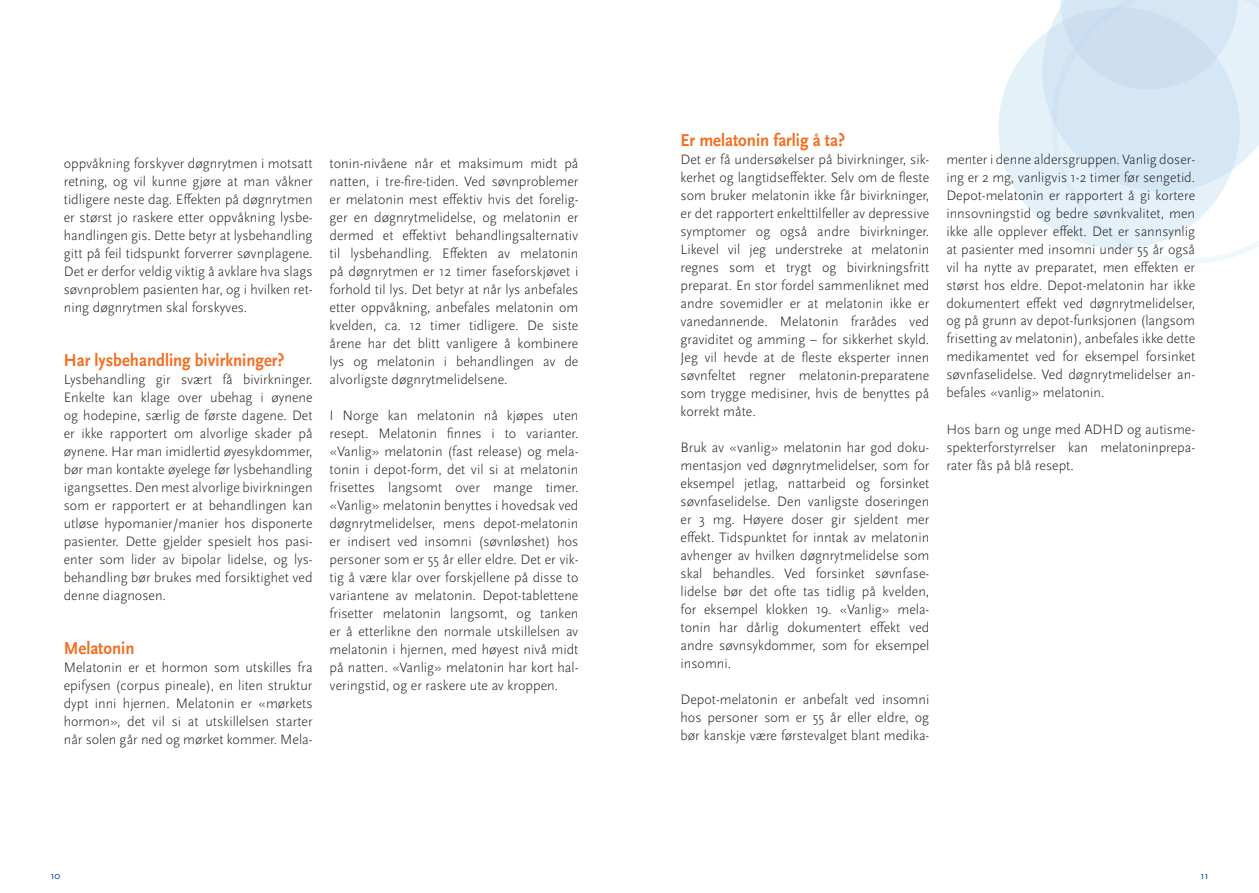
<style>
.page{position:relative;width:1259px;height:893px;background:#fff}
.page>*{position:absolute;margin:0;border:0;box-sizing:border-box;transform-origin:0 0}
.t1{font:700 18px "Scala Sans Pro";color:#f36e21;scale:.93 1}
.t2{font:300 14.25px/18px "Scala Sans Pro";color:#231f20;text-align:justify}
.t3{font:10.5px "Scala Sans Pro";color:#01468c}
</style>
<div class="page">
<div style="left:998px;top:8px;width:241px;height:241px;background:#e4f1f9;border-radius:50%"></div>
<svg style="left:1042px;top:27px;width:9px;height:88px"></svg>
<svg style="left:1051px;top:0;width:208px;height:264px"></svg>
<p class="t2" style="left:64px;top:154px;width:250px">oppvåkning forskyver døgnrytmen i motsatt retning, og vil kunne gjøre at man våkner tidligere neste dag. Effekten på døgnrytmen er størst jo raskere etter oppvåkning lysbe&shy;handlingen gis. Dette betyr at lysbehandling gitt på feil tidspunkt forverrer søvnplagene.<br>Det er derfor veldig viktig å avklare hva slags søvnproblem pasienten har, og i hvilken ret&shy;ning døgnrytmen skal forskyves.</p>
<p class="t1" style="left:64px;top:349px;width:239px">Har lysbehandling bivirkninger?</p>
<p class="t2" style="left:64px;top:370px;width:250px">Lysbehandling gir svært få bivirkninger.<br>Enkelte kan klage over ubehag i øynene og hodepine, særlig de første dagene. Det er ikke rapportert om alvorlige skader på øynene. Har man imidlertid øyesykdommer, bør man kontakte øyelege før lysbehandling igangsettes. Den mest alvorlige bivirkningen som er rapportert er at behandlingen kan utløse hypomanier/manier hos disponerte pasienter. Dette gjelder spesielt hos pasi&shy;enter som lider av bipolar lidelse, og lys&shy;behandling bør brukes med forsiktighet ved denne diagnosen.</p>
<p class="t1" style="left:64px;top:637px;width:78px">Melatonin</p>
<p class="t2" style="left:64px;top:658px;width:250px">Melatonin er et hormon som utskilles fra epifysen (corpus pineale), en liten struktur dypt inni hjernen. Melatonin er «mørkets hormon», det vil si at utskillelsen starter når solen går ned og mørket kommer. Mela-</p>
<p class="t2" style="left:330px;top:154px;width:250px">tonin-nivåene når et maksimum midt på natten, i tre-fire-tiden. Ved søvnproblemer er melatonin mest effektiv hvis det forelig&shy;ger en døgnrytmelidelse, og melatonin er dermed et effektivt behandlingsalternativ til lysbehandling. Effekten av melatonin på døgnrytmen er 12 timer faseforskjøvet i forhold til lys. Det betyr at når lys anbefales etter oppvåkning, anbefales melatonin om kvelden, ca. 12 timer tidligere. De siste årene har det blitt vanligere å kombinere lys og melatonin i behandlingen av de alvorligste døgnrytmelidelsene.</p>
<p class="t2" style="left:330px;top:406px;width:250px">I Norge kan melatonin nå kjøpes uten resept. Melatonin finnes i to varianter. «Vanlig» melatonin (fast release) og mela&shy;tonin i depot-form, det vil si at melatonin frisettes langsomt over mange timer. «Vanlig» melatonin benyttes i hovedsak ved døgnrytmelidelser, mens depot-melatonin er indisert ved insomni (søvnløshet) hos personer som er 55 år eller eldre. Det er vik&shy;tig å være klar over forskjellene på disse to variantene av melatonin. Depot-tablettene frisetter melatonin langsomt, og tanken er å etterlikne den normale utskillelsen av melatonin i hjernen, med høyest nivå midt på natten. «Vanlig» melatonin har kort hal&shy;veringstid, og er raskere ute av kroppen.</p>
<p class="t1" style="left:680px;top:129px;width:178px">Er melatonin farlig å ta?</p>
<p class="t2" style="left:680px;top:150px;width:250px">Det er få undersøkelser på bivirkninger, sik&shy;kerhet og langtidseffekter. Selv om de fleste som bruker melatonin ikke får bivirkninger, er det rapportert enkelttilfeller av depressive symptomer og også andre bivirkninger.<br>Likevel vil jeg understreke at melatonin regnes som et trygt og bivirkningsfritt preparat. En stor fordel sammenliknet med andre sovemidler er at melatonin ikke er vanedannende. Melatonin frarådes ved graviditet og amming – for sikkerhet skyld.<br>Jeg vil hevde at de fleste eksperter innen søvnfeltet regner melatonin-preparatene som trygge medisiner, hvis de benyttes på korrekt måte.</p>
<p class="t2" style="left:680px;top:438px;width:250px">Bruk av «vanlig» melatonin har god doku&shy;mentasjon ved døgnrytmelidelser, som for eksempel jetlag, nattarbeid og forsinket søvnfaselidelse. Den vanligste doseringen er 3 mg. Høyere doser gir sjeldent mer effekt. Tidspunktet for inntak av melatonin avhenger av hvilken døgnrytmelidelse som skal behandles. Ved forsinket søvnfase&shy;lidelse bør det ofte tas tidlig på kvelden, for eksempel klokken 19. «Vanlig» mela&shy;tonin har dårlig dokumentert effekt ved andre søvnsykdommer, som for eksempel insomni.</p>
<p class="t2" style="left:680px;top:690px;width:250px">Depot-melatonin er anbefalt ved insomni hos personer som er 55 år eller eldre, og bør kanskje være førstevalget blant medika-</p>
<p class="t2" style="left:946px;top:150px;width:250px">menter i denne aldersgruppen. Vanlig doser&shy;ing er 2 mg, vanligvis 1-2 timer før sengetid.<br>Depot-melatonin er rapportert å gi kortere innsovningstid og bedre søvnkvalitet, men ikke alle opplever effekt. Det er sannsynlig at pasienter med insomni under 55 år også vil ha nytte av preparatet, men effekten er størst hos eldre. Depot-melatonin har ikke dokumentert effekt ved døgnrytmelidelser, og på grunn av depot-funksjonen (langsom frisetting av melatonin), anbefales ikke dette medikamentet ved for eksempel forsinket søvnfaselidelse. Ved døgnrytmelidelser an&shy;befales «vanlig» melatonin.</p>
<p class="t2" style="left:946px;top:420px;width:250px">Hos barn og unge med ADHD og autisme&shy;spekterforstyrrelser kan melatoninprepa&shy;rater fås på blå resept.</p>
<p class="t3" style="left:51px;top:870px;width:12px">10</p>
<p class="t3" style="left:1200px;top:870px;width:10px">11</p>
</div>
